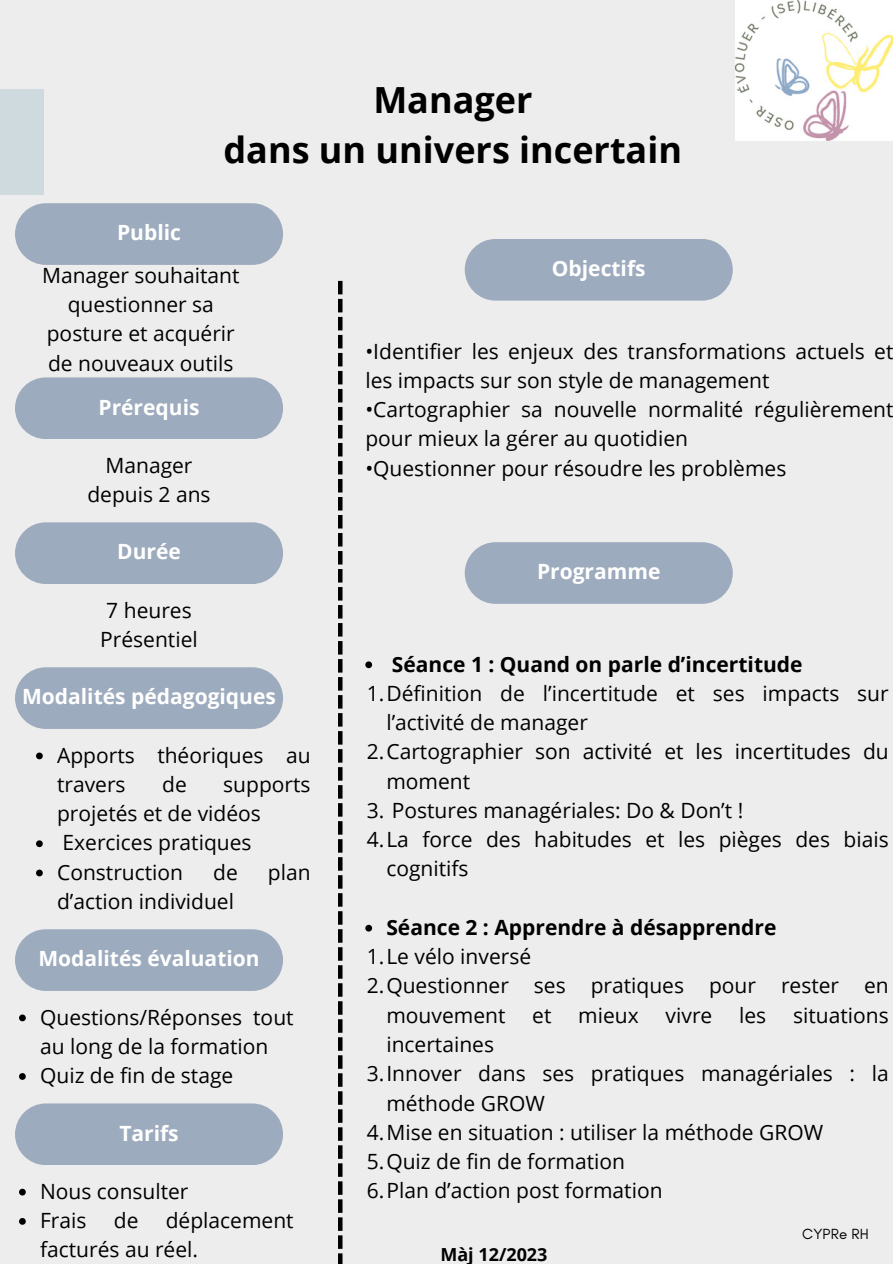
<style>
.page{position:relative;width:893px;height:1264px;background:#fff}
.page>*{position:absolute;margin:0;border:0;box-sizing:border-box;transform-origin:0 0}
.t1{font:700 36px/49.5px "Open Sans";color:#000;text-align:center}
.t2{font:21px/29.2px "Open Sans";color:#000}
.t3{font:700 21px "Open Sans";color:#fff}
.t4{font:700 21px "Open Sans";color:#000}
.t5{font:700 18px "Open Sans";color:#000}
.t6{font:15px "Glacial Indifference";letter-spacing:.01em;color:#000}
</style>
<div class="page">
<div style="left:0;top:0;width:892px;height:1263px;background:#ededed"></div>
<div style="left:0;top:89px;width:43px;height:106px;background:#cedadd"></div>
<div style="left:15px;top:203px;width:268px;height:62px;background:#9dabbe;border-radius:31px"></div>
<div style="left:15px;top:377px;width:268px;height:62px;background:#9dabbe;border-radius:31px"></div>
<div style="left:15px;top:522px;width:268px;height:62px;background:#9dabbe;border-radius:31px"></div>
<div style="left:464px;top:239px;width:268px;height:61px;background:#9dabbe;border-radius:31px"></div>
<div style="left:15px;top:667px;width:268px;height:62px;background:#9dabbe;border-radius:31px"></div>
<div style="left:15px;top:929px;width:268px;height:61px;background:#9dabbe;border-radius:31px"></div>
<svg style="left:338px;top:281px;width:4px;height:982px"></svg>
<div style="left:464px;top:542px;width:268px;height:62px;background:#9dabbe;border-radius:31px"></div>
<svg style="left:36px;top:752px;width:7px;height:7px"></svg>
<svg style="left:36px;top:840px;width:7px;height:7px"></svg>
<svg style="left:36px;top:869px;width:7px;height:7px"></svg>
<svg style="left:19px;top:1014px;width:7px;height:7px"></svg>
<svg style="left:19px;top:1073px;width:7px;height:6px"></svg>
<div style="left:15px;top:1103px;width:268px;height:62px;background:#9dabbe;border-radius:31px"></div>
<svg style="left:19px;top:1188px;width:7px;height:7px"></svg>
<svg style="left:19px;top:1218px;width:7px;height:6px"></svg>
<svg style="left:365px;top:661px;width:7px;height:7px"></svg>
<svg style="left:365px;top:924px;width:7px;height:7px"></svg>
<img style="left:735px;top:1px;width:157px;height:139px">
<p class="t3" style="left:117px;top:218px;width:65px">Public</p>
<h1 class="t1" style="left:223px;top:75px;width:460px">Manager<br>dans un univers incertain</h1>
<p class="t2" style="left:42px;top:260px;width:199px;text-align:center">Manager souhaitant questionner sa posture et acquérir de nouveaux outils</p>
<p class="t3" style="left:98px;top:392px;width:102px">Prérequis</p>
<p class="t2" style="left:87px;top:450px;width:125px;text-align:center">Manager depuis 2 ans</p>
<p class="t3" style="left:117px;top:537px;width:65px">Durée</p>
<p class="t2" style="left:100px;top:595px;width:99px">7 heures<br>Présentiel</p>
<p class="t3" style="left:22px;top:682px;width:255px">Modalités pédagogiques</p>
<p class="t2" style="left:57px;top:740px;width:255px">Apports théoriques au travers</p>
<p class="t2" style="left:162px;top:769px;width:26px">de</p>
<p class="t2" style="left:57px;top:769px;width:255px;text-indent:166px">supports projetés et de vidéos<br>Exercices pratiques<br>Construction</p>
<p class="t2" style="left:213px;top:857px;width:26px">de</p>
<p class="t2" style="left:268px;top:857px;width:44px">plan</p>
<p class="t2" style="left:57px;top:886px;width:178px">d’action individuel</p>
<p class="t3" style="left:38px;top:944px;width:223px">Modalités évaluation</p>
<p class="t2" style="left:40px;top:1001px;width:255px">Questions/Réponses tout au long de la formation<br>Quiz de fin de stage</p>
<p class="t3" style="left:119px;top:1118px;width:61px">Tarifs</p>
<p class="t2" style="left:40px;top:1176px;width:150px">Nous consulter<br>Frais</p>
<p class="t2" style="left:40px;top:1205px;width:255px;text-indent:126px">déplacement facturés au réel.</p>
<p class="t2" style="left:114px;top:1205px;width:26px">de</p>
<p class="t3" style="left:552px;top:254px;width:95px">Objectifs</p>
<p class="t2" style="left:365px;top:336px;width:529px">•Identifier les enjeux des transformations actuels et les impacts sur son style de management</p>
<p class="t2" style="left:365px;top:394px;width:529px">•Cartographier sa nouvelle normalité régulièrement pour mieux la gérer au quotidien</p>
<p class="t2" style="left:365px;top:453px;width:422px">•Questionner pour résoudre les problèmes</p>
<p class="t3" style="left:537px;top:557px;width:125px">Programme</p>
<p class="t4" style="left:392px;top:649px;width:412px">Séance 1 : Quand on parle d’incertitude</p>
<p class="t2" style="left:366px;top:678px;width:523px">1.Définition de l’incertitude et ses impacts sur</p>
<p class="t2" style="left:386px;top:707px;width:203px">l’activité de manager</p>
<p class="t2" style="left:366px;top:736px;width:523px">2.Cartographier son activité et les incertitudes du</p>
<p class="t2" style="left:386px;top:765px;width:85px">moment</p>
<p class="t2" style="left:366px;top:795px;width:378px">3. Postures managériales: Do &amp; Don’t !</p>
<p class="t2" style="left:366px;top:824px;width:523px">4.La force des habitudes et les pièges des biais</p>
<p class="t2" style="left:386px;top:853px;width:84px">cognitifs</p>
<p class="t4" style="left:386px;top:912px;width:391px">Séance 2 : Apprendre à désapprendre</p>
<p class="t2" style="left:366px;top:941px;width:166px">1.Le vélo inversé</p>
<p class="t2" style="left:366px;top:970px;width:523px">2.Questionner ses pratiques pour rester en</p>
<p class="t2" style="left:386px;top:999px;width:120px">mouvement</p>
<p class="t2" style="left:532px;top:999px;width:21px">et</p>
<p class="t2" style="left:578px;top:999px;width:62px">mieux</p>
<p class="t2" style="left:665px;top:999px;width:48px">vivre</p>
<p class="t2" style="left:739px;top:999px;width:29px">les</p>
<p class="t2" style="left:793px;top:999px;width:97px">situations</p>
<p class="t2" style="left:386px;top:1029px;width:109px">incertaines</p>
<p class="t2" style="left:366px;top:1058px;width:523px">3.Innover dans ses pratiques managériales : la</p>
<p class="t2" style="left:386px;top:1087px;width:160px">méthode GROW</p>
<p class="t2" style="left:366px;top:1116px;width:458px">4.Mise en situation : utiliser la méthode GROW</p>
<p class="t2" style="left:366px;top:1146px;width:260px">5.Quiz de fin de formation</p>
<p class="t2" style="left:366px;top:1175px;width:297px">6.Plan d’action post formation</p>
<p class="t5" style="left:440px;top:1241px;width:108px">Màj 12/2023</p>
<p class="t6" style="left:802px;top:1225px;width:68px">CYPRe RH</p>
</div>
